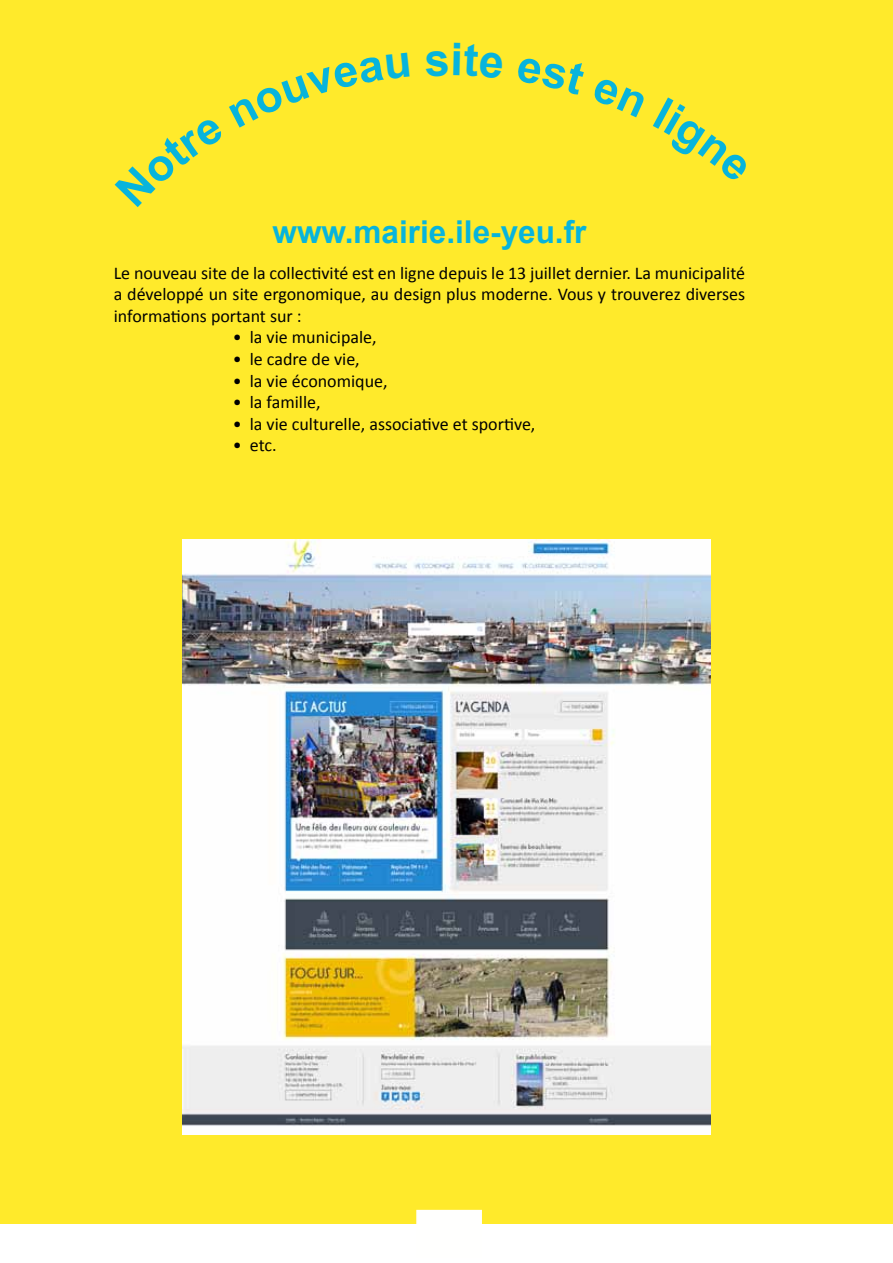
<style>
.page{position:relative;width:893px;height:1263px;background:#fff}
.page>*{position:absolute;margin:0;border:0;box-sizing:border-box;transform-origin:0 0}
.t1{font:700 31.5px "Arial";color:#07b4dc}
.t2{font:18px/21.6px "Calibri";color:#000102;text-align:justify}
.t3{font:18px "Calibri";color:#000}
.s1{color:#000102}
</style>
<div class="page">
<div style="left:0;top:0;width:893px;height:1224px;background:#ffea2b"></div>
<div style="left:416px;top:1210px;width:66px;height:47px;background:#fffffe"></div>
<img style="left:183px;top:540px;width:527px;height:595px">
<h1 class="t1" style="left:272px;top:210px;width:315px">www.mairie.ile-yeu.fr</h1>
<p class="t2" style="left:114px;top:262px;width:633px">Le nouveau site de la collectivité est en ligne depuis le 13 juillet dernier. La municipalité a développé un site ergonomique, au design plus moderne. Vous y trouverez diverses informations portant sur :</p>
<p class="t3" style="left:233px;top:326px;width:145px"><span class="s1">• l</span>a vie municipale,</p>
<p class="t3" style="left:233px;top:348px;width:128px">• le cadre de vie,</p>
<p class="t3" style="left:233px;top:369px;width:156px">• la vie économique,</p>
<p class="t3" style="left:233px;top:391px;width:89px">• la famille,</p>
<p class="t3" style="left:233px;top:412px;width:304px">• la vie culturelle, associative et sportive,</p>
<p class="t3" style="left:233px;top:434px;width:45px">• etc.</p>
</div>
